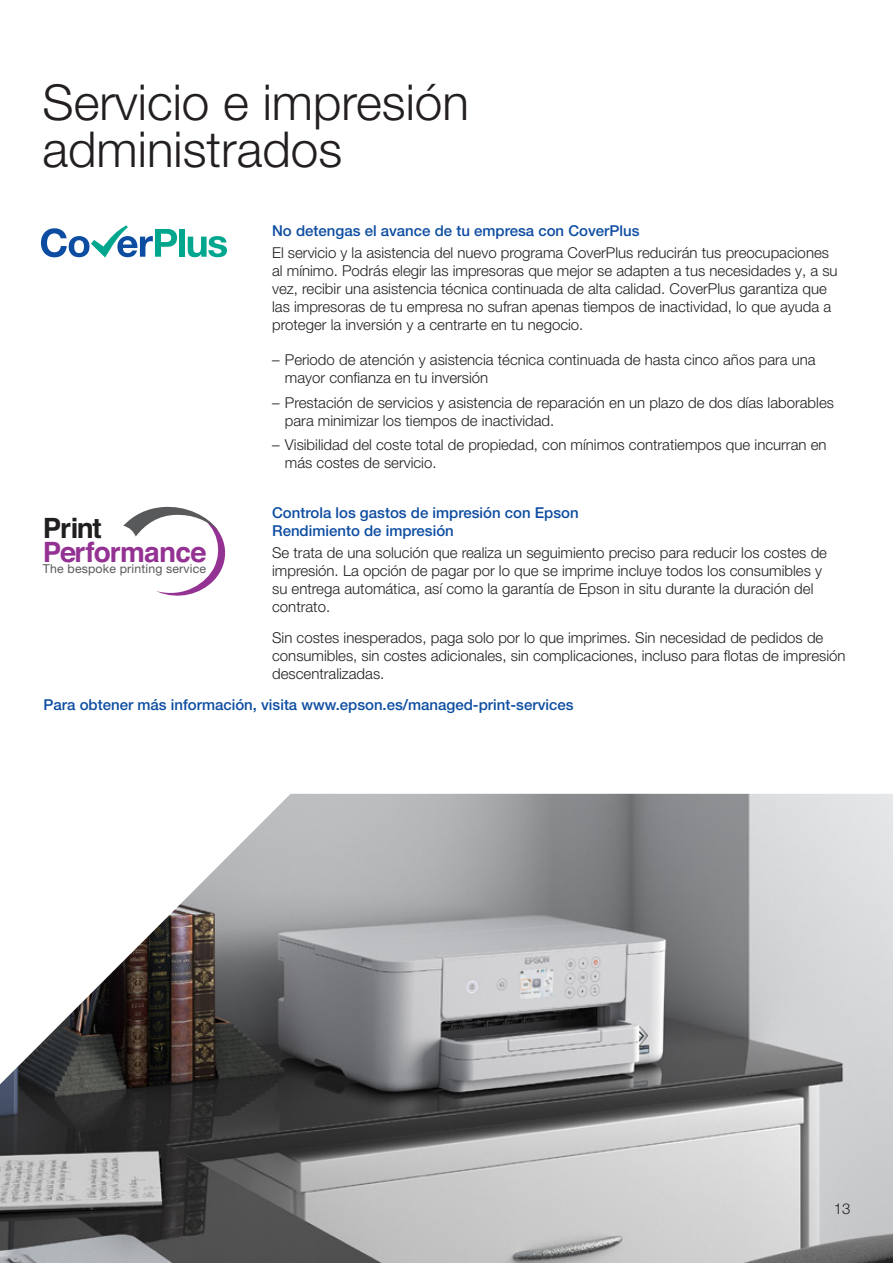
<style>
.page{position:relative;width:893px;height:1263px;background:#fff}
.page>*{position:absolute;margin:0;border:0;box-sizing:border-box;transform-origin:0 0}
.t1{font:300 49.5px/46.5px "Helvetica Neue LT Pro";color:#231f20}
.t2{font:700 27.9px "Helvetica";letter-spacing:-.025em;color:#943293}
.t3{font:700 27.9px "Helvetica";letter-spacing:-.05em;color:#211e1e}
.t4{font:300 15px/18px "Helvetica Neue LT Pro";color:#231f20}
.t5{font:500 15px/18px "Helvetica Neue LT Pro";color:#0d4da1}
.t6{font:12.3px "Helvetica Neue LT Pro";letter-spacing:.015em;color:#58595b}
</style>
<div class="page">
<img style="left:0;top:794px;width:893px;height:469px">
<div style="left:179px;top:229px;width:6px;height:28px;background:#00a78e"></div>
<svg style="left:188px;top:236px;width:39px;height:21px"></svg>
<svg style="left:41px;top:225px;width:136px;height:32px"></svg>
<svg style="left:123px;top:507px;width:102px;height:89px"></svg>
<p class="t1" style="left:43px;top:78px;width:428px">Servicio e impresión administrados</p>
<p class="t5" style="left:272px;top:222px;width:369px">No detengas el avance de tu empresa con CoverPlus</p>
<p class="t4" style="left:272px;top:244px;width:567px">El servicio y la asistencia del nuevo programa CoverPlus reducirán tus preocupaciones al mínimo. Podrás elegir las impresoras que mejor se adapten a tus necesidades y, a su vez, recibir una asistencia técnica continuada de alta calidad. CoverPlus garantiza que las impresoras de tu empresa no sufran apenas tiempos de inactividad, lo que ayuda a proteger la inversión y a centrarte en tu negocio.</p>
<p class="t4" style="left:285px;top:351px;width:532px;text-indent:-13px">– Periodo de atención y asistencia técnica continuada de hasta cinco años para una mayor confianza en tu inversión</p>
<p class="t4" style="left:285px;top:393px;width:551px;text-indent:-13px">– Prestación de servicios y asistencia de reparación en un plazo de dos días laborables para minimizar los tiempos de inactividad.</p>
<p class="t4" style="left:285px;top:435px;width:543px;text-indent:-13px">– Visibilidad del coste total de propiedad, con mínimos contratiempos que incurran en más costes de servicio.</p>
<p class="t3" style="left:43px;top:506px;width:60px">Print</p>
<p class="t5" style="left:272px;top:503px;width:308px">Controla los gastos de impresión con Epson<br>Rendimiento de impresión</p>
<p class="t4" style="left:272px;top:543px;width:556px">Se trata de una solución que realiza un seguimiento preciso para reducir los costes de impresión. La opción de pagar por lo que se imprime incluye todos los consumibles y su entrega automática, así como la garantía de Epson in situ durante la duración del contrato.</p>
<p class="t4" style="left:272px;top:628px;width:575px">Sin costes inesperados, paga solo por lo que imprimes. Sin necesidad de pedidos de consumibles, sin costes adicionales, sin complicaciones, incluso para flotas de impresión descentralizadas.</p>
<p class="t2" style="left:43px;top:529px;width:165px">Performance</p>
<p class="t6" style="left:43px;top:561px;width:165px">The bespoke printing service</p>
<p class="t5" style="left:44px;top:695px;width:531px">Para obtener más información, visita www.epson.es/managed-print-services</p>
<p class="t4" style="left:834px;top:1199px;width:18px">13</p>
</div>
